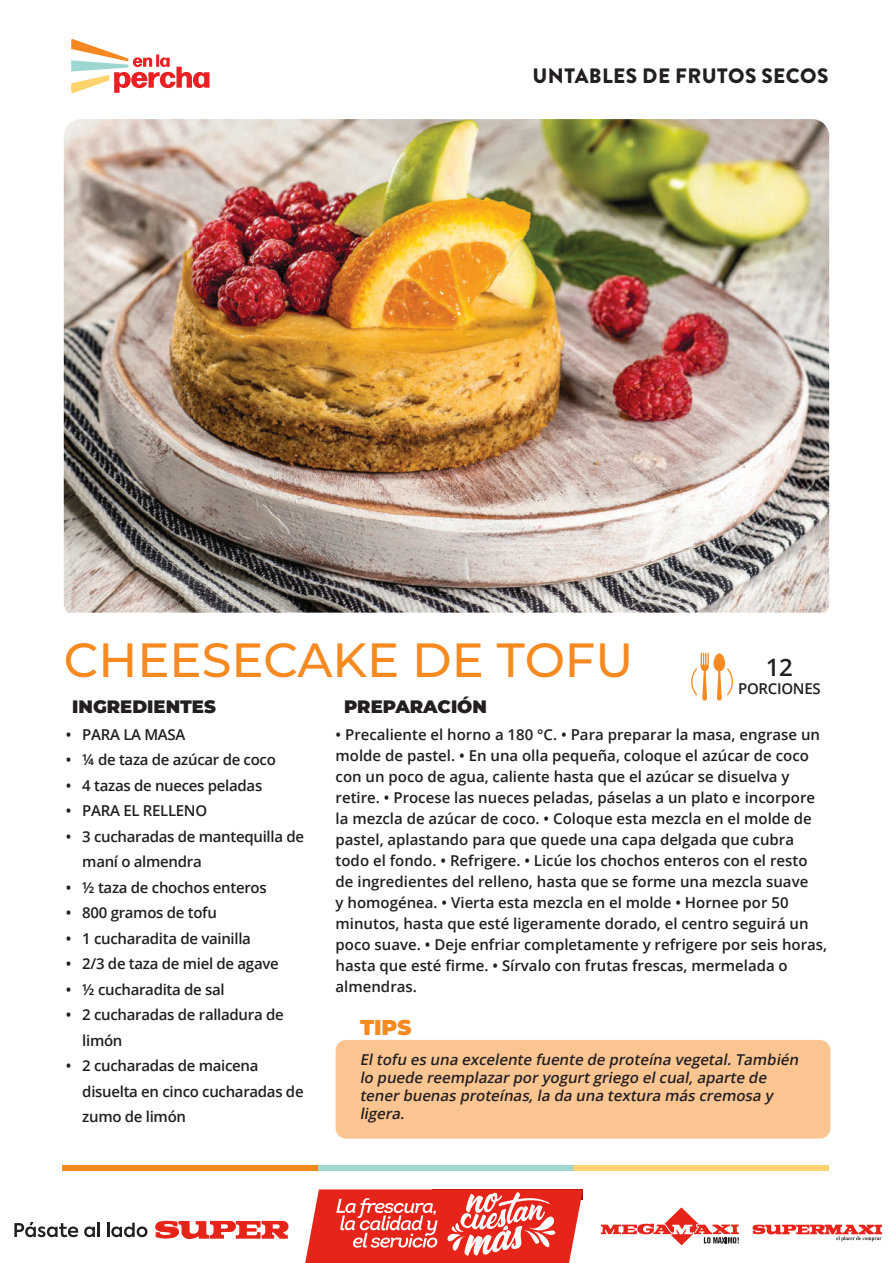
<style>
.page{position:relative;width:893px;height:1263px;background:#fff}
.page>*{position:absolute;margin:0;border:0;box-sizing:border-box;transform-origin:0 0}
.t1{font:500 48px "Montserrat";color:#f68920}
.t2{font:600 24px "Open Sans";color:#231f20}
.t3{font:900 21.45px "Montserrat";color:#f68920}
.t4{font:900 20.85px "Brandon Grotesque";letter-spacing:.02em;color:#231f20}
.t5{font:900 18px "Montserrat";color:#231f20}
.t6{font:600 15px/21px "Open Sans";color:#231f20}
.t7{font:600 15px/25.5px "Open Sans";letter-spacing:-.02em;color:#231f20}
.t8{font:italic 600 15px/18px "Open Sans";color:#231f20}
</style>
<div class="page">
<svg style="left:601px;top:1207px;width:138px;height:38px"></svg>
<svg style="left:752px;top:1224px;width:130px;height:17px"></svg>
<svg style="left:155px;top:1220px;width:134px;height:20px"></svg>
<svg style="left:14px;top:1222px;width:64px;height:15px"></svg>
<svg style="left:84px;top:1226px;width:11px;height:11px"></svg>
<hr style="left:97px;top:1223px;width:3px;height:14px;background:#231f20">
<svg style="left:107px;top:1223px;width:40px;height:14px"></svg>
<svg style="left:305px;top:1189px;width:278px;height:74px"></svg>
<div style="left:63px;top:1165px;width:255px;height:5px;background:#f68920"></div>
<div style="left:318px;top:1165px;width:256px;height:5px;background:#9dd8d1"></div>
<div style="left:574px;top:1165px;width:255px;height:5px;background:#ffd470"></div>
<svg style="left:691px;top:653px;width:42px;height:48px"></svg>
<img style="left:64px;top:119px;width:765px;height:494px">
<svg style="left:71px;top:39px;width:139px;height:55px"></svg>
<div style="left:336px;top:1040px;width:494px;height:98px;background:#fbc592;border-radius:11px"></div>
<h3 class="t4" style="left:532px;top:61px;width:298px">UNTABLES DE FRUTOS SECOS</h3>
<h1 class="t1" style="left:64px;top:627px;width:571px">CHEESECAKE DE TOFU</h1>
<h2 class="t2" style="left:766px;top:651px;width:28px">12</h2>
<p class="t7" style="left:738px;top:676px;width:84px">PORCIONES</p>
<p class="t6" style="left:336px;top:723px;width:493px">• Precaliente el horno a 180 °C. • Para preparar la masa, engrase un molde de pastel. • En una olla pequeña, coloque el azúcar de coco con un poco de agua, caliente hasta que el azúcar se disuelva y retire. • Procese las nueces peladas, páselas a un plato e incorpore la mezcla de azúcar de coco. • Coloque esta mezcla en el molde de pastel, aplastando para que quede una capa delgada que cubra todo el fondo. • Refrigere. • Licúe los chochos enteros con el resto de ingredientes del relleno, hasta que se forme una mezcla suave<br>y homogénea. • Vierta esta mezcla en el molde • Hornee por 50 minutos, hasta que esté ligeramente dorado, el centro seguirá un poco suave. • Deje enfriar completamente y refrigere por seis horas, hasta que esté firme. • Sírvalo con frutas frescas, mermelada o almendras.</p>
<p class="t5" style="left:72px;top:693px;width:145px">INGREDIENTES</p>
<p class="t5" style="left:344px;top:693px;width:144px">PREPARACIÓN</p>
<p class="t7" style="left:66px;top:721px;width:121px">• PARA LA MASA</p>
<p class="t7" style="left:66px;top:746px;width:212px">• ¼ de taza de azúcar de coco</p>
<p class="t7" style="left:66px;top:772px;width:198px">• 4 tazas de nueces peladas</p>
<p class="t7" style="left:66px;top:797px;width:143px">• PARA EL RELLENO</p>
<p class="t7" style="left:82px;top:823px;width:223px;text-indent:-16px">• 3 cucharadas de mantequilla de maní o almendra</p>
<p class="t7" style="left:66px;top:874px;width:202px">• ½ taza de chochos enteros</p>
<p class="t7" style="left:66px;top:899px;width:153px">• 800 gramos de tofu</p>
<p class="t7" style="left:66px;top:925px;width:187px">• 1 cucharadita de vainilla</p>
<p class="t7" style="left:66px;top:950px;width:214px">• 2/3 de taza de miel de agave</p>
<p class="t7" style="left:66px;top:976px;width:161px">• ½ cucharadita de sal</p>
<p class="t7" style="left:82px;top:1001px;width:203px;text-indent:-16px">• 2 cucharadas de ralladura de limón</p>
<p class="t7" style="left:82px;top:1052px;width:223px;text-indent:-16px">• 2 cucharadas de maicena disuelta en cinco cucharadas de zumo de limón</p>
<h3 class="t3" style="left:360px;top:1011px;width:53px">TIPS</h3>
<p class="t8" style="left:360px;top:1050px;width:444px">Eltofu es una excelente fuente de proteína vegetal.También lo puede reemplazarporyogurtgriego elcual,aparte de tenerbuenas proteínas,la da una textura más cremosa y ligera.</p>
</div>
